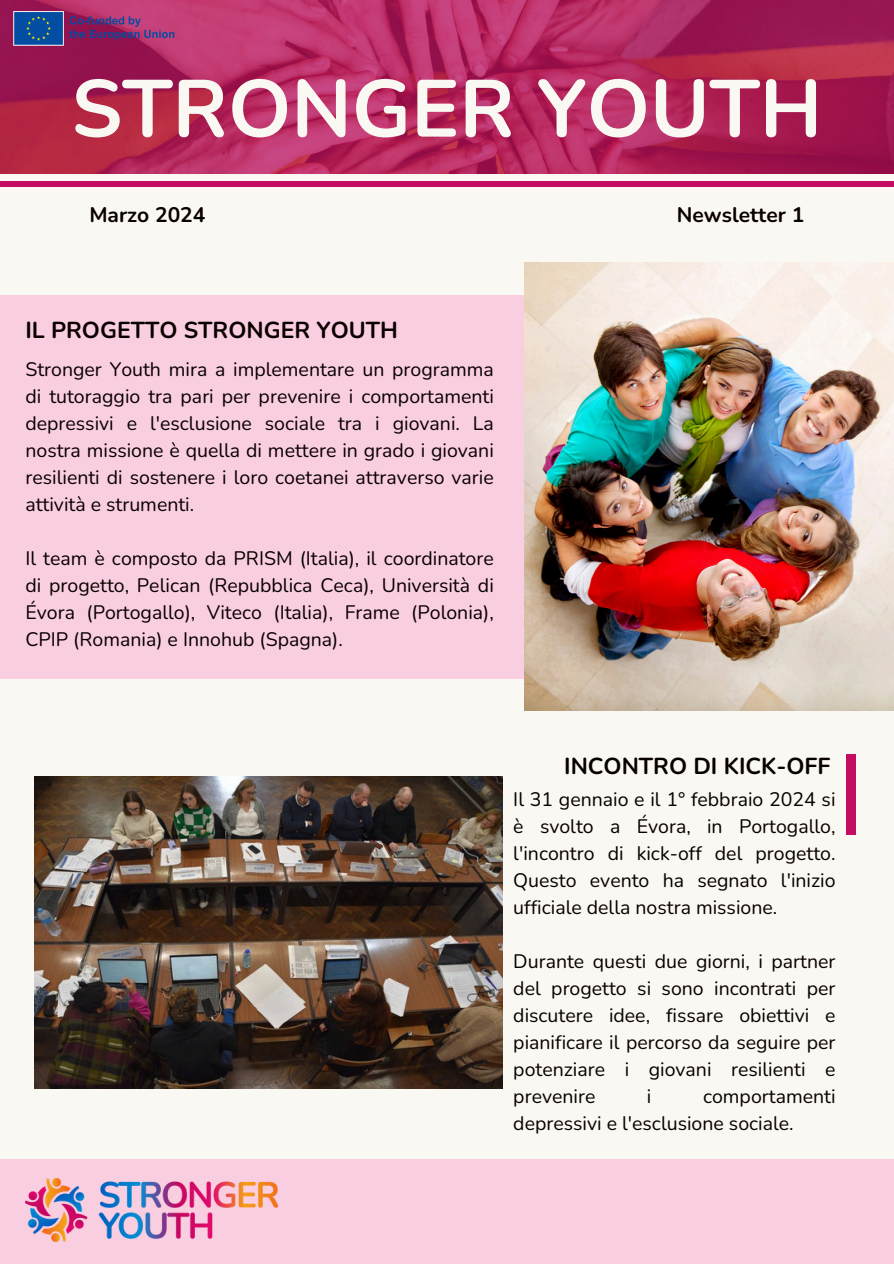
<style>
.page{position:relative;width:894px;height:1264px;background:#fff}
.page>*{position:absolute;margin:0;border:0;box-sizing:border-box;transform-origin:0 0}
.t1{font:700 80.7px "Nunito";color:#faf8f2}
.t2{font:700 23.1px "Nunito";color:#090000}
.t3{font:700 21px "Nunito";color:#090000}
.t4{font:19.5px/27px "Nunito";color:#090000;text-align:justify}
</style>
<div class="page">
<div style="left:0;top:0;width:893px;height:1263px;background:#faf8f2"></div>
<div style="left:0;top:295px;width:560px;height:383px;background:#facee1"></div>
<div style="left:0;top:181px;width:893px;height:6px;background:#c40c61"></div>
<div style="left:0;top:1158px;width:893px;height:105px;background:#facee1"></div>
<div style="left:846px;top:754px;width:9px;height:80px;background:#c40c61"></div>
<img style="left:35px;top:777px;width:467px;height:311px">
<img style="left:25px;top:1178px;width:252px;height:63px">
<img style="left:0;top:0;width:892px;height:174px">
<img style="left:13px;top:11px;width:173px;height:36px">
<img style="left:524px;top:263px;width:369px;height:447px">
<p class="t1" style="left:71px;top:55px;width:752px">STRONGER YOUTH</p>
<p class="t3" style="left:89px;top:201px;width:118px">Marzo 2024</p>
<p class="t3" style="left:676px;top:201px;width:129px">Newsletter 1</p>
<h2 class="t2" style="left:25px;top:315px;width:374px">IL PROGETTO STRONGER YOUTH</h2>
<h3 class="t4" style="left:25px;top:356px;width:470px">Stronger Youth mira a implementare un programma di tutoraggio tra pari per prevenire i comportamenti depressivi e l'esclusione sociale tra i giovani. La nostra missione è quella di mettere in grado i giovani resilienti di sostenere i loro coetanei attraverso varie attività e strumenti.</h3>
<p class="t4" style="left:25px;top:545px;width:470px">Il team è composto da PRISM (Italia), il coordinatore di progetto, Pelican (Repubblica Ceca), Università di Évora (Portogallo), Viteco (Italia), Frame (Polonia), CPIP (Romania) e Innohub (Spagna).</p>
<h2 class="t2" style="left:564px;top:751px;width:268px">INCONTRO DI KICK-OFF</h2>
<p class="t4" style="left:513px;top:786px;width:323px">Il 31 gennaio e il 1° febbraio 2024 si è svolto a Évora, in Portogallo, l'incontro di kick-off del progetto.<br>Questo evento ha segnato l'inizio ufficiale della nostra missione.</p>
<p class="t4" style="left:513px;top:948px;width:323px">Durante questi due giorni, i partner del progetto si sono incontrati per discutere idee, fissare obiettivi e pianificare il percorso da seguire per potenziare i giovani resilienti e prevenire</p>
<p class="t4" style="left:513px;top:1083px;width:323px;text-indent:190px">comportamenti depressivi e l'esclusione sociale.</p>
<p class="t4" style="left:646px;top:1083px;width:6px">i</p>
</div>
